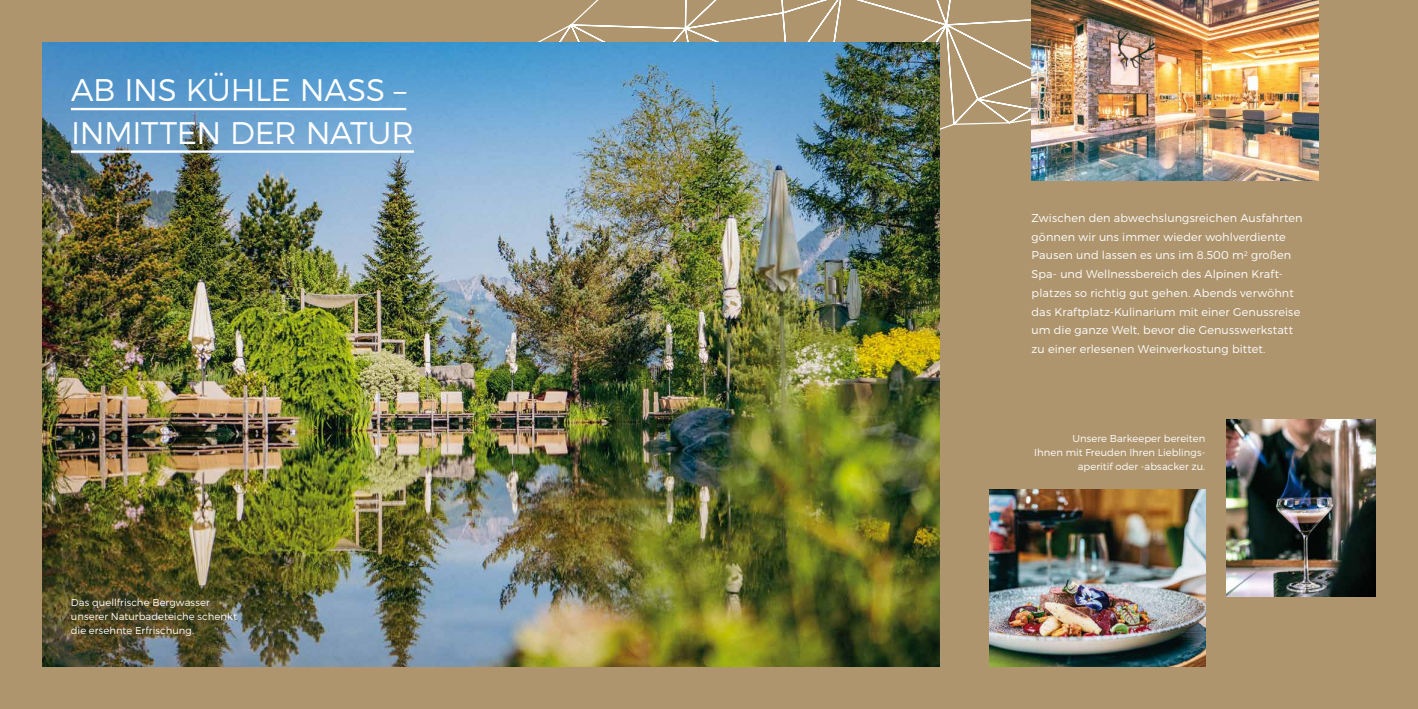
<style>
.page{position:relative;width:1418px;height:709px;background:#fff}
.page>*{position:absolute;margin:0;border:0;box-sizing:border-box;transform-origin:0 0}
.t1{font:300 31.25px/42.5px "Montserrat";letter-spacing:-.015em;color:#fff}
.t2{font:300 11.25px/18.8px "Montserrat";letter-spacing:.01em;color:#fff}
.t3{font:300 10px/13.8px "Montserrat";letter-spacing:.005em;color:#fff;text-align:right}
</style>
<div class="page">
<div style="left:0;top:0;width:1417px;height:709px;background:#ae956e"></div>
<svg style="left:431px;top:0;width:600px;height:244px"></svg>
<img style="left:1226px;top:419px;width:149px;height:177px">
<img style="left:989px;top:489px;width:216px;height:177px">
<img style="left:43px;top:43px;width:896px;height:623px">
<hr style="left:71px;top:108px;width:335px;height:2px;background:#fff">
<hr style="left:71px;top:150px;width:343px;height:3px;background:#fff">
<img style="left:1031px;top:0;width:287px;height:181px">
<h1 class="t1" style="left:71px;top:68px;width:344px">AB INS KÜHLE NASS –<br>INMITTEN DER NATUR</h1>
<p class="t3" style="left:71px;top:595px;width:167px;text-align:left">Das quellfrische Bergwasser unserer Naturbadeteiche schenkt die ersehnte Erfrischung.</p>
<p class="t2" style="left:1031px;top:208px;width:272px">Zwischen den abwechslungsreichen Ausfahrten gönnen wir uns immer wieder wohlverdiente Pausen und lassen es uns im 8.500 m<sup>2</sup> großen Spa- und Wellnessbereich des Alpinen Kraft&shy;platzes so richtig gut gehen. Abends verwöhnt das Kraftplatz-Kulinarium mit einer Genussreise um die ganze Welt, bevor die Genusswerkstatt zu einer erlesenen Weinverkostung bittet.</p>
<p class="t3" style="left:1034px;top:431px;width:172px">Unsere Barkeeper bereiten<br>Ihnen mit Freuden Ihren Lieblings&shy;aperitif oder -absacker zu.</p>
</div>
